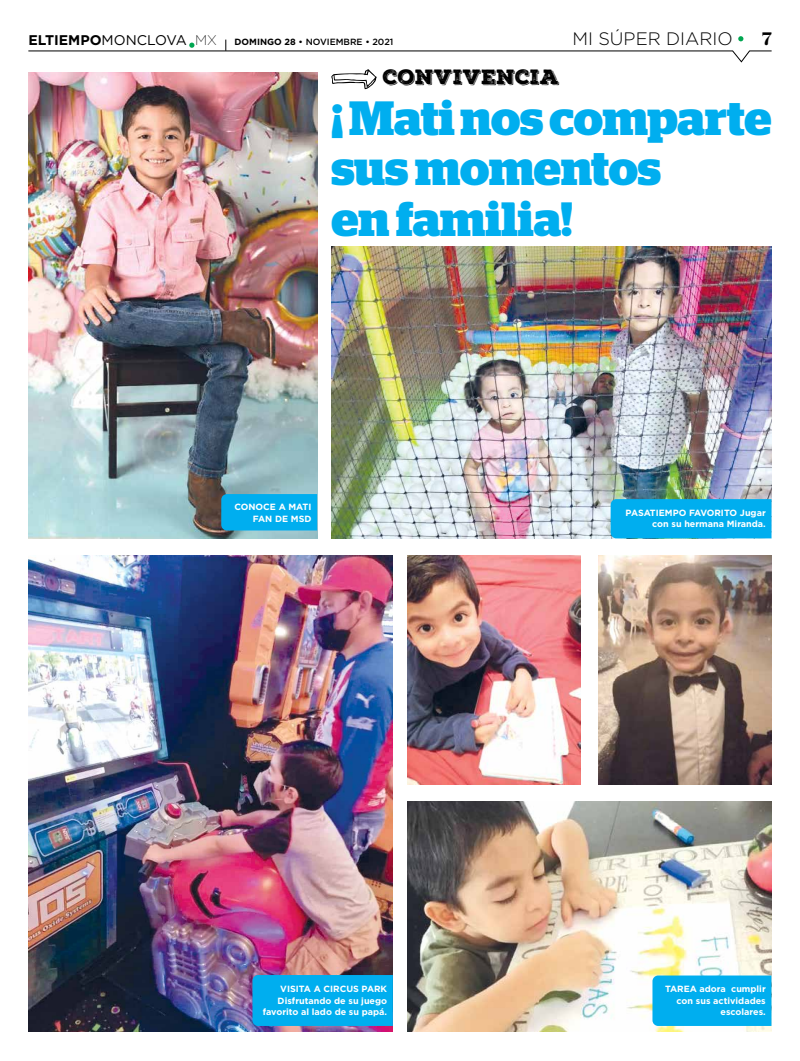
<style>
.page{position:relative;width:800px;height:1061px;background:#fff}
.page>*{position:absolute;margin:0;border:0;box-sizing:border-box;transform-origin:0 0}
.t1{font:700 48px/50.4px "Stag";letter-spacing:-.005em;color:#00aeef}
.t2{font:20px "Nexa Rust Slab Black Shadow 01";letter-spacing:.015em;color:#000}
.t3{font:300 18px "Gotham";color:#000}
.t4{font:700 18px "Prumo Deck";color:#000}
.t5{font:700 14px "Gotham";color:#000}
.t6{font:700 9px/11.2px "Gotham";color:#fff;text-align:right}
.t7{font:500 9px "Gotham";color:#000}
.s1{font-weight:400}
.s2{font-weight:200}
.s3{font-weight:700}
</style>
<div class="page">
<svg style="left:28px;top:36px;width:743px;height:26px"></svg>
<svg style="left:331px;top:69px;width:45px;height:20px"></svg>
<img style="left:331px;top:247px;width:440px;height:291px">
<img style="left:28px;top:555px;width:365px;height:476px">
<img style="left:28px;top:72px;width:289px;height:466px">
<img style="left:407px;top:555px;width:173px;height:229px">
<img style="left:598px;top:555px;width:173px;height:229px">
<img style="left:407px;top:801px;width:364px;height:230px">
<div style="left:221px;top:494px;width:96px;height:36px;background:#00aeef"></div>
<div style="left:652px;top:975px;width:119px;height:50px;background:#00aeef"></div>
<div style="left:252px;top:974px;width:141px;height:51px;background:#00aeef"></div>
<div style="left:610px;top:499px;width:161px;height:39px;background:#00aeef"></div>
<h3 class="t5" style="left:28px;top:31px;width:190px">ELTIEMPO<span class="s1">MONCLOVA</span> <span class="s2">MX</span></h3>
<p class="t7" style="left:234px;top:36px;width:160px"><span class="s3">DOMINGO 28</span> • NOVIEMBRE • 2021</p>
<h3 class="t3" style="left:572px;top:27px;width:162px">MI SÚPER DIARIO</h3>
<h3 class="t4" style="left:761px;top:27px;width:11px">7</h3>
<h2 class="t2" style="left:383px;top:64px;width:177px">CONVIVENCIA</h2>
<h1 class="t1" style="left:331px;top:93px;width:441px">¡ Mati nos comparte sus momentos<br>en familia!</h1>
<p class="t6" style="left:234px;top:501px;width:79px">CONOCE A MATI<br>FAN DE MSD</p>
<p class="t6" style="left:625px;top:507px;width:142px">PASATIEMPO FAVORITO Jugar con su hermana Miranda.</p>
<p class="t6" style="left:263px;top:983px;width:126px">VISITA A CIRCUS PARK<br>Disfrutando de su juego favorito al lado de su papá.</p>
<p class="t6" style="left:665px;top:983px;width:102px">TAREA adora cumplir con sus actividades escolares.</p>
</div>
